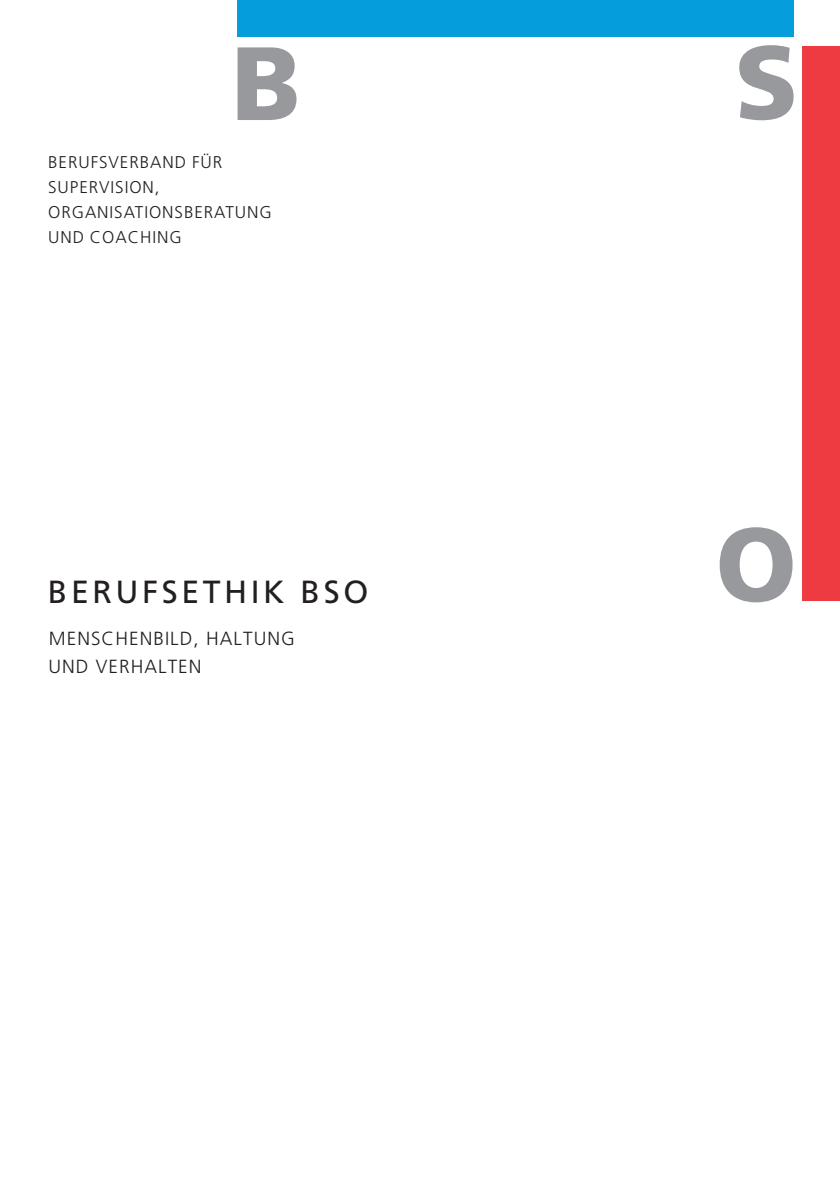
<style>
.page{position:relative;width:840px;height:1191px;background:#fff}
.page>*{position:absolute;margin:0;border:0;box-sizing:border-box;transform-origin:0 0}
.t1{font:900 104px "Frutiger";color:#97999c}
.t2{font:32px "Frutiger";letter-spacing:.11em;color:#231f20}
.t3{font:300 19px/28.2px "Frutiger";letter-spacing:.055em;color:#231f20}
.t4{font:300 17px/25px "Frutiger";letter-spacing:.055em;color:#231f20}
</style>
<div class="page">
<div style="left:801px;top:46px;width:38px;height:554px;background:#ee3a41"></div>
<div style="left:237px;top:0;width:556px;height:36px;background:#069ddc"></div>
<h1 class="t1" style="left:231px;top:21px;width:71px">B</h1>
<p class="t4" style="left:48px;top:149px;width:225px">BERUFSVERBAND FÜR<br>SUPERVISION,<br>ORGANISATIONSBERATUNG<br>UND COACHING</p>
<h2 class="t2" style="left:48px;top:573px;width:321px">BERUFSETHIK BSO</h2>
<p class="t3" style="left:48px;top:624px;width:248px">MENSCHENBILD, HALTUNG<br>UND VERHALTEN</p>
<h1 class="t1" style="left:734px;top:20px;width:65px">S</h1>
<h1 class="t1" style="left:715px;top:502px;width:82px">O</h1>
</div>
